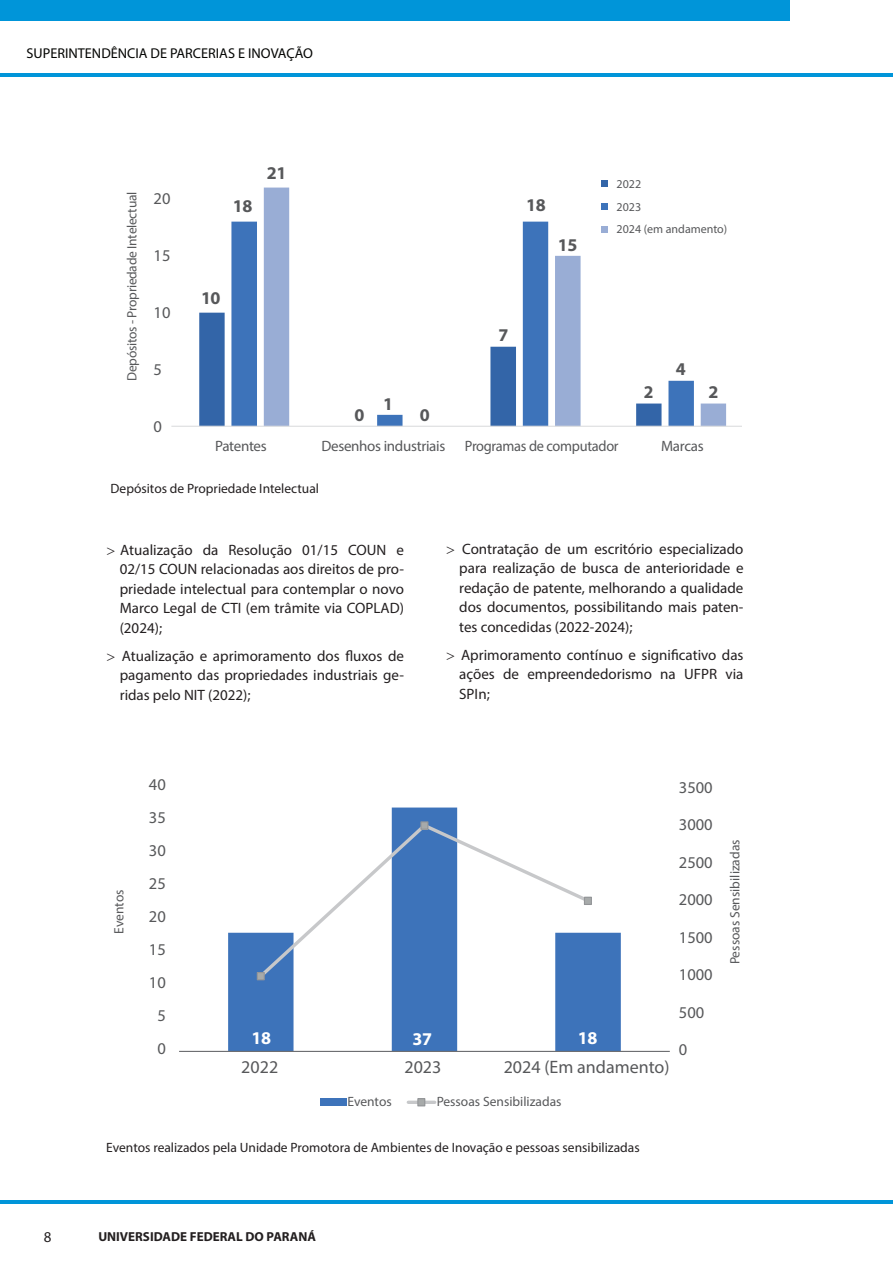
<style>
.page{position:relative;width:893px;height:1263px;background:#fff}
.page>*{position:absolute;margin:0;border:0;box-sizing:border-box;transform-origin:0 0}
.t1{font:18px "Myriad Pro";color:#57585a}
.t2{font:700 18px "Myriad Pro";letter-spacing:-.02em;color:#57585a}
.t3{font:700 18px "Myriad Pro";color:#fff}
.t4{font:16.5px/33px "Myriad Pro";color:#57585a;text-align:center}
.tx_corpo{font:15px/19.5px "Myriad Pro";color:#231f20;text-align:justify}
.t5{font:15px "Myriad Pro";letter-spacing:-.02em;color:#57585a}
.t6{font:15px "Myriad Pro";letter-spacing:-.02em;color:#57585a;scale:.96 1}
.t7{font:14.25px "Myriad Pro";color:#040503}
.legenda_graficos{font:13.5px "Myriad Pro";color:#231f20}
.t8{font:13.5px "Myriad Pro";color:#57585a}
.t9{font:13.5px "Myriad Pro";letter-spacing:-.02em;color:#57585a}
.t10{font:700 13.05px "Myriad Pro";color:#231f20}
.t11{font:12px/22.5px "Myriad Pro";color:#57585a}
</style>
<div class="page">
<div style="left:0;top:0;width:790px;height:20px;background:#0095d9"></div>
<hr style="left:0;top:73px;width:893px;height:4px;background:#0095d9">
<hr style="left:0;top:1200px;width:893px;height:3px;background:#0095d9">
<svg style="left:199px;top:313px;width:32px;height:113px;fill:#3365a8"></svg>
<svg style="left:231px;top:222px;width:33px;height:204px;fill:#3d73ba"></svg>
<svg style="left:264px;top:188px;width:462px;height:238px"></svg>
<hr style="left:171px;top:426px;width:571px;height:1px;background:#dcdddf">
<div style="left:601px;top:180px;width:7px;height:7px;background:#3365a8"></div>
<div style="left:601px;top:203px;width:7px;height:7px;background:#3d73ba"></div>
<div style="left:601px;top:226px;width:7px;height:7px;background:#99add5"></div>
<svg style="left:228px;top:807px;width:393px;height:244px"></svg>
<hr style="left:179px;top:1051px;width:491px;height:1px;background:#6c6d70">
<svg style="left:256px;top:821px;width:336px;height:160px"></svg>
<div style="left:257px;top:972px;width:7px;height:8px;background:#a7aaaa"></div>
<div style="left:257px;top:972px;width:8px;height:8px;border:1px solid #939598"></div>
<div style="left:421px;top:822px;width:7px;height:7px;background:#a7aaaa"></div>
<div style="left:420px;top:821px;width:8px;height:9px;border:1px solid #939598"></div>
<div style="left:584px;top:897px;width:7px;height:7px;background:#a7aaaa"></div>
<div style="left:584px;top:897px;width:8px;height:8px;border:1px solid #939598"></div>
<div style="left:320px;top:1099px;width:26px;height:7px;background:#3d73ba"></div>
<svg style="left:408px;top:1100px;width:27px;height:4px"></svg>
<div style="left:418px;top:1099px;width:7px;height:7px;background:#a7aaaa"></div>
<div style="left:417px;top:1098px;width:8px;height:8px;border:1px solid #939598"></div>
<p class="t7" style="left:27px;top:45px;width:288px">SUPERINTENDÊNCIA DE PARCERIAS E INOVAÇÃO</p>
<p class="t9" style="left:124px;top:381px;width:191px;rotate:-90deg">Depósitos - Propriedade Intelectual</p>
<p class="t4" style="left:154px;top:182px;width:18px">20</p>
<p class="t4" style="left:154px;top:239px;width:18px">15</p>
<p class="t4" style="left:154px;top:296px;width:18px">10</p>
<p class="t4" style="left:154px;top:353px;width:10px">5</p>
<p class="t4" style="left:154px;top:410px;width:10px">0</p>
<p class="t2" style="left:233px;top:194px;width:21px">18</p>
<p class="t2" style="left:267px;top:161px;width:21px">21</p>
<p class="t2" style="left:201px;top:286px;width:21px">10</p>
<p class="t2" style="left:355px;top:403px;width:11px">0</p>
<p class="t2" style="left:383px;top:392px;width:11px">1</p>
<p class="t2" style="left:420px;top:403px;width:11px">0</p>
<p class="t5" style="left:215px;top:436px;width:53px">Patentes</p>
<p class="t5" style="left:321px;top:436px;width:125px">Desenhos industriais</p>
<p class="legenda_graficos" style="left:111px;top:480px;width:210px">Depósitos de Propriedade Intelectual</p>
<p class="t2" style="left:526px;top:194px;width:21px">18</p>
<p class="t2" style="left:558px;top:234px;width:21px">15</p>
<p class="t2" style="left:498px;top:323px;width:11px">7</p>
<p class="t11" style="left:617px;top:173px;width:112px">2022<br>2023<br>2024 (em andamento)</p>
<p class="t2" style="left:676px;top:357px;width:11px">4</p>
<p class="t2" style="left:644px;top:381px;width:11px">2</p>
<p class="t2" style="left:708px;top:380px;width:11px">2</p>
<p class="t6" style="left:465px;top:436px;width:162px">Programas de computador</p>
<p class="t5" style="left:661px;top:436px;width:44px">Marcas</p>
<p class="tx_corpo" style="left:120px;top:540px;width:286px">Atualização da Resolução 01/15 COUN e 02/15 COUN relacionadas aos direitos de pro&shy;priedade intelectual para contemplar o novo Marco Legal de CTI (em trâmite via COPLAD) (2024);</p>
<p class="tx_corpo" style="left:120px;top:646px;width:286px">Atualização e aprimoramento dos fluxos de pagamento das propriedades industriais ge&shy;ridas pelo NIT (2022);</p>
<p class="tx_corpo" style="left:459px;top:539px;width:286px">Contratação de um escritório especializado para realização de busca de anterioridade e redação de patente, melhorando a qualidade dos documentos, possibilitando mais paten&shy;tes concedidas (2022-2024);</p>
<p class="tx_corpo" style="left:459px;top:645px;width:286px">Aprimoramento contínuo e significativo das ações de empreendedorismo na UFPR via SPIn;</p>
<p class="t8" style="left:111px;top:934px;width:46px;rotate:-90deg">Eventos</p>
<p class="t4" style="left:149px;top:768px;width:18px">40<br>35<br>30<br>25<br>20<br>15<br>10<br>5<br>0</p>
<p class="t3" style="left:251px;top:1026px;width:21px">18</p>
<p class="t3" style="left:412px;top:1027px;width:21px">37</p>
<p class="t3" style="left:578px;top:1026px;width:21px">18</p>
<p class="t1" style="left:404px;top:1056px;width:38px">2023</p>
<p class="t1" style="left:504px;top:1056px;width:167px">2024 (Em andamento)</p>
<p class="t1" style="left:241px;top:1056px;width:38px">2022</p>
<p class="t8" style="left:348px;top:1093px;width:46px">Eventos</p>
<p class="t8" style="left:437px;top:1093px;width:126px">Pessoas Sensibilizadas</p>
<p class="t4" style="left:679px;top:770px;width:35px">3500</p>
<p class="t4" style="left:679px;top:808px;width:35px">3000</p>
<p class="t4" style="left:679px;top:845px;width:35px">2500</p>
<p class="t4" style="left:679px;top:883px;width:35px">2000</p>
<p class="t4" style="left:679px;top:920px;width:35px">1500</p>
<p class="t4" style="left:679px;top:958px;width:35px">1000</p>
<p class="t4" style="left:679px;top:995px;width:27px">500</p>
<p class="t4" style="left:679px;top:1033px;width:10px">0</p>
<p class="legenda_graficos" style="left:106px;top:1139px;width:535px">Eventos realizados pela Unidade Promotora de Ambientes de Inovação e pessoas sensibilizadas</p>
<p class="t8" style="left:726px;top:964px;width:126px;rotate:-90deg">Pessoas Sensibilizadas</p>
<p class="tx_corpo" style="left:44px;top:1227px;width:9px">8</p>
<p class="t10" style="left:98px;top:1228px;width:219px">UNIVERSIDADE FEDERAL DO PARANÁ</p>
</div>
